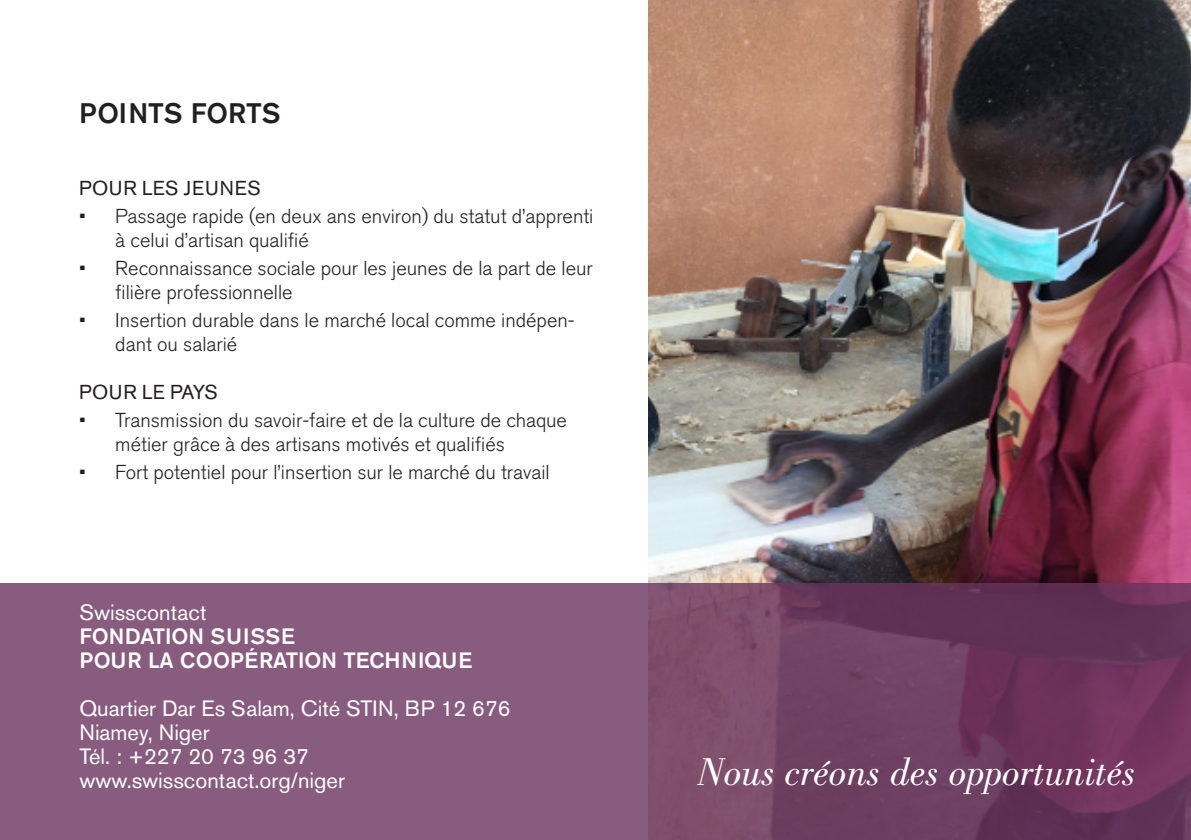
<style>
.page{position:relative;width:1191px;height:840px;background:#fff}
.page>*{position:absolute;margin:0;border:0;box-sizing:border-box;transform-origin:0 0}
.t1{font:italic 40px "Bodoni LT Pro";color:#fff}
.t2{font:500 28px "Akzidenz Grotesk BQ";color:#231f20}
.t3{font:22px "Akzidenz Grotesk BQ";color:#fff}
.t4{font:500 22px/24px "Akzidenz Grotesk BQ";color:#fff}
.t5{font:300 20px/24px "Akzidenz Grotesk BQ";color:#231f20}
.t6{font:20px "Akzidenz Grotesk BQ";letter-spacing:.02em;color:#231f20}
.t7{font:20px "Akzidenz Grotesk BQ";color:#231f20}
</style>
<div class="page">
<img style="left:648px;top:0;width:543px;height:582px">
<svg style="left:0;top:582px;width:1191px;height:257px;background:#7d4e70"></svg>
<p class="t2" style="left:79px;top:95px;width:203px">POINTS FORTS</p>
<p class="t6" style="left:79px;top:176px;width:183px">POUR LES JEUNES</p>
<p class="t5" style="left:115px;top:204px;width:479px;text-indent:-36px">• Passage rapide (en deux ans environ) du statut d’apprenti à celui d’artisan qualifié</p>
<p class="t5" style="left:115px;top:256px;width:479px;text-indent:-36px">• Reconnaissance sociale pour les jeunes de la part de leur filière professionnelle</p>
<p class="t5" style="left:115px;top:308px;width:461px;text-indent:-36px">• Insertion durable dans le marché local comme indépen&shy;dant ou salarié</p>
<p class="t7" style="left:79px;top:380px;width:140px">POUR LE PAYS</p>
<p class="t5" style="left:115px;top:408px;width:453px;text-indent:-36px">• Transmission du savoir-faire et de la culture de chaque métier grâce à des artisans motivés et qualifiés</p>
<p class="t5" style="left:79px;top:460px;width:472px">• Fort potentiel pour l’insertion sur le marché du travail</p>
<p class="t3" style="left:79px;top:599px;width:128px">Swisscontact</p>
<p class="t4" style="left:79px;top:623px;width:394px">FONDATION SUISSE<br>POUR LA COOPÉRATION TECHNIQUE</p>
<p class="t3" style="left:79px;top:695px;width:433px">Quartier Dar Es Salam, Cité STIN, BP 12 676</p>
<p class="t3" style="left:79px;top:719px;width:132px">Niamey, Niger</p>
<p class="t3" style="left:79px;top:743px;width:231px">Tél. : +227 20 73 96 37</p>
<p class="t3" style="left:79px;top:767px;width:267px">www.swisscontact.org/niger</p>
<p class="t1" style="left:697px;top:748px;width:440px">Nous créons des opportunités</p>
</div>
